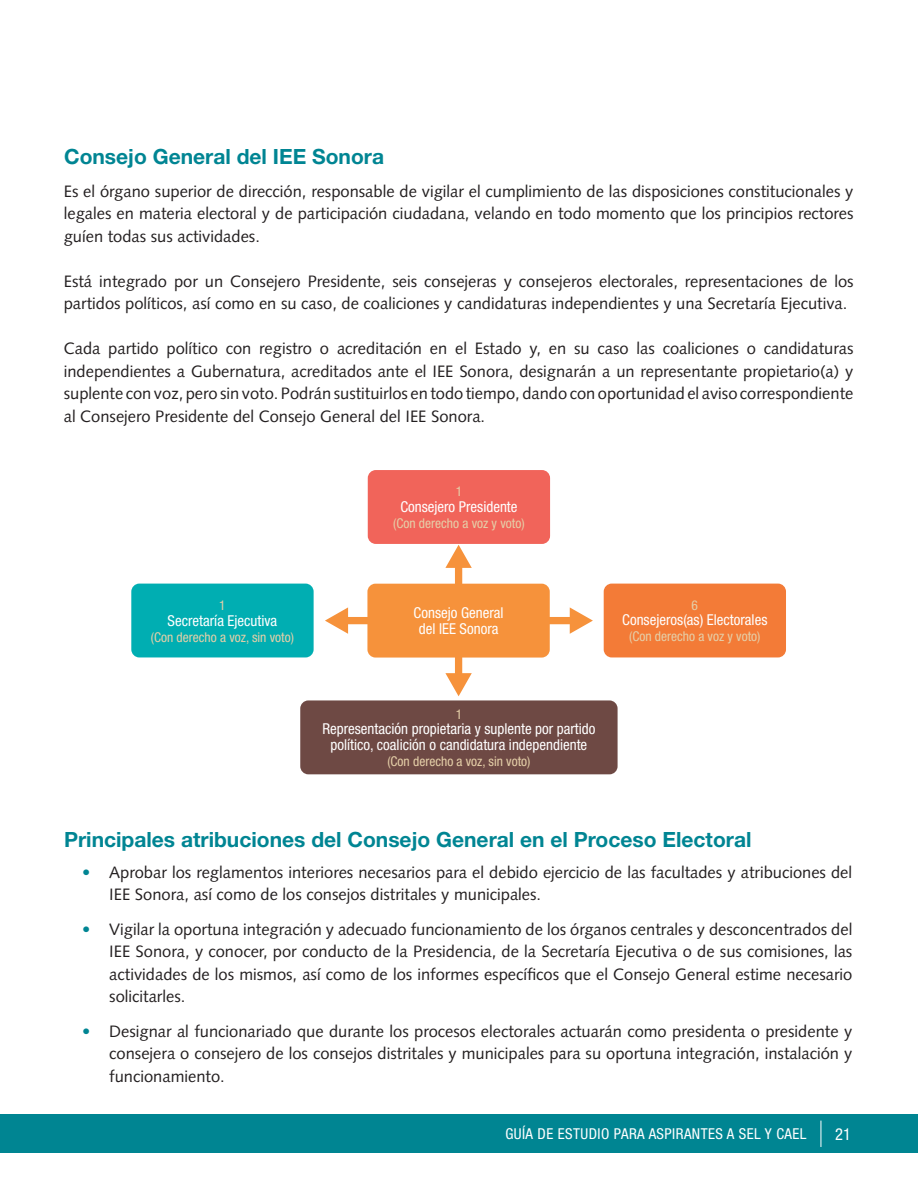
<style>
.page{position:relative;width:918px;height:1188px;background:#fff}
.page>*{position:absolute;margin:0;border:0;box-sizing:border-box;transform-origin:0 0}
.t1{font:700 21px "Helvetica Neue LT Std";color:#008593}
.t2{font:16.5px/22.5px "Syntax LT Std";color:#231f20;text-align:justify}
.t3{font:condensed 16.5px "Helvetica Neue LT Std";color:#fff}
.t4{font:condensed 15px/15.8px "Helvetica Neue LT Std";color:#fff;text-align:center}
.t5{font:condensed 15px "Helvetica Neue LT Std";letter-spacing:.03em;color:#fff}
.t6{font:condensed 13.5px "Helvetica Neue LT Std";color:#e5cfa8}
.s1{color:#008593}
</style>
<div class="page">
<div style="left:0;top:1115px;width:918px;height:38px;background:#008592"></div>
<svg style="left:821px;top:1121px;width:1px;height:26px"></svg>
<div style="left:300px;top:700px;width:318px;height:74px;background:#6e4944;border-radius:8px"></div>
<div style="left:604px;top:584px;width:182px;height:73px;background:#f37b37;border-radius:8px"></div>
<div style="left:131px;top:584px;width:183px;height:73px;background:#00aeb2;border-radius:8px"></div>
<div style="left:368px;top:470px;width:182px;height:74px;background:#f1645a;border-radius:8px"></div>
<svg style="left:550px;top:607px;width:43px;height:27px"></svg>
<div style="left:367px;top:584px;width:183px;height:74px;background:#f6923b;border-radius:8px"></div>
<svg style="left:445px;top:545px;width:27px;height:39px"></svg>
<svg style="left:325px;top:607px;width:43px;height:27px"></svg>
<svg style="left:445px;top:657px;width:27px;height:39px"></svg>
<p class="t1" style="left:64px;top:143px;width:322px">Consejo General del IEE Sonora</p>
<p class="t2" style="left:64px;top:180px;width:791px">Es el órgano superior de dirección, responsable de vigilar el cumplimiento de las disposiciones constitucionales y legales en materia electoral y de participación ciudadana, velando en todo momento que los principios rectores guíen todas sus actividades.</p>
<p class="t2" style="left:64px;top:270px;width:791px">Está integrado por un Consejero Presidente, seis consejeras y consejeros electorales, representaciones de los partidos políticos, así como en su caso, de coaliciones y candidaturas independientes y una Secretaría Ejecutiva.</p>
<p class="t2" style="left:64px;top:338px;width:791px">Cada partido político con registro o acreditación en el Estado y, en su caso las coaliciones o candidaturas independientes a Gubernatura, acreditados ante el IEE Sonora, designarán a un representante propietario(a) y suplente con voz, pero sin voto. Podrán sustituirlos en todo tiempo, dando con oportunidad el aviso correspondiente al Consejero Presidente del Consejo General del IEE Sonora.</p>
<p class="t6" style="left:219px;top:598px;width:8px">1</p>
<p class="t4" style="left:168px;top:613px;width:111px">Secretaría Ejecutiva</p>
<p class="t6" style="left:151px;top:629px;width:145px">(Con derecho a voz, sin voto)</p>
<p class="t6" style="left:456px;top:483px;width:8px">1</p>
<p class="t4" style="left:400px;top:499px;width:119px">Consejero Presidente</p>
<p class="t6" style="left:393px;top:515px;width:133px">(Con derecho a voz y voto)</p>
<p class="t4" style="left:414px;top:605px;width:91px">Consejo General del IEE Sonora</p>
<p class="t6" style="left:456px;top:706px;width:8px">1</p>
<p class="t4" style="left:322px;top:721px;width:275px">Representación propietaria y suplente por partido político, coalición o candidatura independiente</p>
<p class="t6" style="left:387px;top:753px;width:145px">(Con derecho a voz, sin voto)</p>
<p class="t6" style="left:692px;top:597px;width:8px">6</p>
<p class="t4" style="left:622px;top:612px;width:147px">Consejeros(as) Electorales</p>
<p class="t6" style="left:629px;top:629px;width:133px">(Con derecho a voz y voto)</p>
<p class="t1" style="left:64px;top:826px;width:689px">Principales atribuciones del Consejo General en el Proceso Electoral</p>
<p class="t2" style="left:109px;top:861px;width:744px;text-indent:-27px"><span class="s1">•</span> Aprobar los reglamentos interiores necesarios para el debido ejercicio de las facultades y atribuciones del<br>IEE Sonora, así como de los consejos distritales y municipales.</p>
<p class="t2" style="left:109px;top:918px;width:745px;text-indent:-27px"><span class="s1">•</span> Vigilar la oportuna integración y adecuado funcionamiento de los órganos centrales y desconcentrados del IEE Sonora, y conocer, por conducto de la Presidencia, de la Secretaría Ejecutiva o de sus comisiones, las actividades de los mismos, así como de los informes específicos que el Consejo General estime necesario solicitarles.</p>
<p class="t2" style="left:109px;top:1020px;width:744px;text-indent:-27px"><span class="s1">•</span> Designar al funcionariado que durante los procesos electorales actuarán como presidenta o presidente y consejera o consejero de los consejos distritales y municipales para su oportuna integración, instalación y funcionamiento.</p>
<p class="t5" style="left:505px;top:1125px;width:303px">GUÍA DE ESTUDIO PARA ASPIRANTES A SEL Y CAEL</p>
<p class="t3" style="left:835px;top:1124px;width:17px">21</p>
</div>
